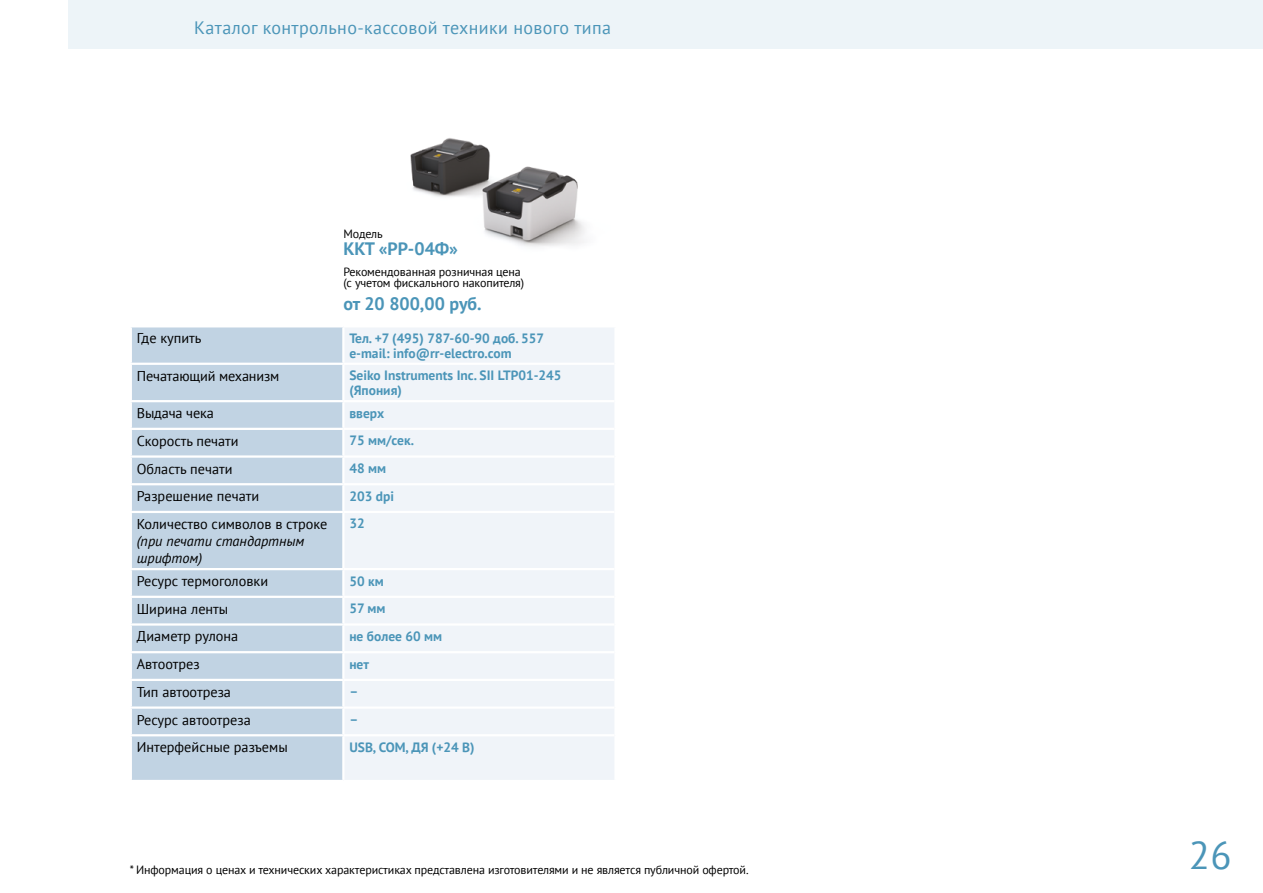
<style>
.page{position:relative;width:1263px;height:893px;background:#fff}
.page>*{position:absolute;margin:0;border:0;box-sizing:border-box;transform-origin:0 0}
.t1{font:38.7px "PT Sans";color:#4b95b8}
.t2{font:18px "PT Sans";letter-spacing:.02em;color:#4b95b8}
.t3{font:700 18px "PT Sans";color:#4b95b8}
.t4{font:14.25px "PT Sans";color:#000}
.t5{font:italic 14.25px/17.1px "PT Sans";color:#000}
.t6{font:700 13.5px/15px "PT Sans";color:#4b95b8}
.t7{font:12px/10.5px "PT Sans";letter-spacing:-.01em;color:#000}
</style>
<div class="page">
<div style="left:68px;top:0;width:1195px;height:49px;background:#edf4f8"></div>
<img style="left:410px;top:138px;width:175px;height:109px">
<div style="left:132px;top:327px;width:210px;height:453px;background:#c1d3e3"></div>
<div style="left:345px;top:328px;width:269px;height:452px;background:#f0f4f9"></div>
<hr style="left:130px;top:363px;width:213px;height:2px;background:#fff">
<hr style="left:130px;top:400px;width:213px;height:2px;background:#fff">
<hr style="left:130px;top:428px;width:213px;height:2px;background:#fff">
<hr style="left:130px;top:455px;width:213px;height:3px;background:#fff">
<hr style="left:130px;top:483px;width:213px;height:2px;background:#fff">
<hr style="left:130px;top:511px;width:213px;height:2px;background:#fff">
<hr style="left:130px;top:568px;width:213px;height:2px;background:#fff">
<hr style="left:130px;top:596px;width:213px;height:2px;background:#fff">
<hr style="left:130px;top:623px;width:213px;height:3px;background:#fff">
<hr style="left:130px;top:651px;width:213px;height:2px;background:#fff">
<hr style="left:130px;top:679px;width:213px;height:2px;background:#fff">
<hr style="left:130px;top:706px;width:213px;height:3px;background:#fff">
<hr style="left:130px;top:734px;width:213px;height:2px;background:#fff">
<hr style="left:343px;top:363px;width:271px;height:2px;background:#fff">
<hr style="left:343px;top:400px;width:271px;height:2px;background:#fff">
<hr style="left:343px;top:428px;width:271px;height:2px;background:#fff">
<hr style="left:343px;top:455px;width:271px;height:3px;background:#fff">
<hr style="left:343px;top:483px;width:271px;height:2px;background:#fff">
<hr style="left:343px;top:511px;width:271px;height:2px;background:#fff">
<hr style="left:343px;top:568px;width:271px;height:2px;background:#fff">
<hr style="left:343px;top:596px;width:271px;height:2px;background:#fff">
<hr style="left:343px;top:623px;width:271px;height:3px;background:#fff">
<hr style="left:343px;top:651px;width:271px;height:2px;background:#fff">
<hr style="left:343px;top:679px;width:271px;height:2px;background:#fff">
<hr style="left:343px;top:706px;width:271px;height:3px;background:#fff">
<hr style="left:343px;top:734px;width:271px;height:2px;background:#fff">
<p class="t2" style="left:194px;top:17px;width:418px">Каталог контрольно-кассовой техники нового типа</p>
<p class="t7" style="left:343px;top:228px;width:41px">Модель</p>
<p class="t3" style="left:343px;top:237px;width:116px">ККТ «РР-04Ф»</p>
<p class="t7" style="left:343px;top:266px;width:182px">Рекомендованная розничная цена (с учетом фискального накопителя)</p>
<p class="t3" style="left:343px;top:292px;width:140px">от 20 800,00 руб.</p>
<p class="t4" style="left:137px;top:329px;width:66px">Где купить</p>
<p class="t6" style="left:349px;top:330px;width:196px">Тел. +7 (495) 787-60-90 доб. 557 е-mail: info@rr-electro.com</p>
<p class="t4" style="left:137px;top:367px;width:144px">Печатающий механизм</p>
<p class="t6" style="left:349px;top:368px;width:214px">Seiko Instruments Inc. SII LTP01-245 (Япония)</p>
<p class="t4" style="left:137px;top:404px;width:79px">Выдача чека</p>
<p class="t6" style="left:349px;top:405px;width:36px">вверх</p>
<p class="t4" style="left:137px;top:432px;width:103px">Скорость печати</p>
<p class="t6" style="left:349px;top:433px;width:66px">75 мм/сек.</p>
<p class="t4" style="left:137px;top:459px;width:97px">Область печати</p>
<p class="t6" style="left:349px;top:460px;width:38px">48 мм</p>
<p class="t4" style="left:137px;top:487px;width:124px">Разрешение печати</p>
<p class="t6" style="left:349px;top:488px;width:46px">203 dpi</p>
<p class="t4" style="left:137px;top:515px;width:192px">Количество символов в строке</p>
<p class="t5" style="left:137px;top:532px;width:169px">(при печати стандартным шрифтом)</p>
<p class="t6" style="left:349px;top:516px;width:17px">32</p>
<p class="t4" style="left:137px;top:572px;width:133px">Ресурс термоголовки</p>
<p class="t6" style="left:349px;top:573px;width:36px">50 км</p>
<p class="t4" style="left:137px;top:600px;width:93px">Ширина ленты</p>
<p class="t6" style="left:349px;top:601px;width:37px">57 мм</p>
<p class="t4" style="left:137px;top:627px;width:103px">Диаметр рулона</p>
<p class="t6" style="left:349px;top:628px;width:94px">не более 60 мм</p>
<p class="t4" style="left:137px;top:655px;width:64px">Автоотрез</p>
<p class="t6" style="left:349px;top:656px;width:21px">нет</p>
<p class="t4" style="left:137px;top:683px;width:96px">Тип автоотреза</p>
<p class="t6" style="left:349px;top:684px;width:10px">–</p>
<p class="t4" style="left:137px;top:710px;width:115px">Ресурс автоотреза</p>
<p class="t6" style="left:349px;top:711px;width:10px">–</p>
<p class="t4" style="left:137px;top:738px;width:152px">Интерфейсные разъемы</p>
<p class="t6" style="left:349px;top:739px;width:127px">USB, COM, ДЯ (+24 В)</p>
<p class="t7" style="left:130px;top:864px;width:620px">* Информация о ценах и технических характеристиках представлена изготовителями и не является публичной офертой.</p>
<h1 class="t1" style="left:1189px;top:831px;width:45px">26</h1>
</div>
